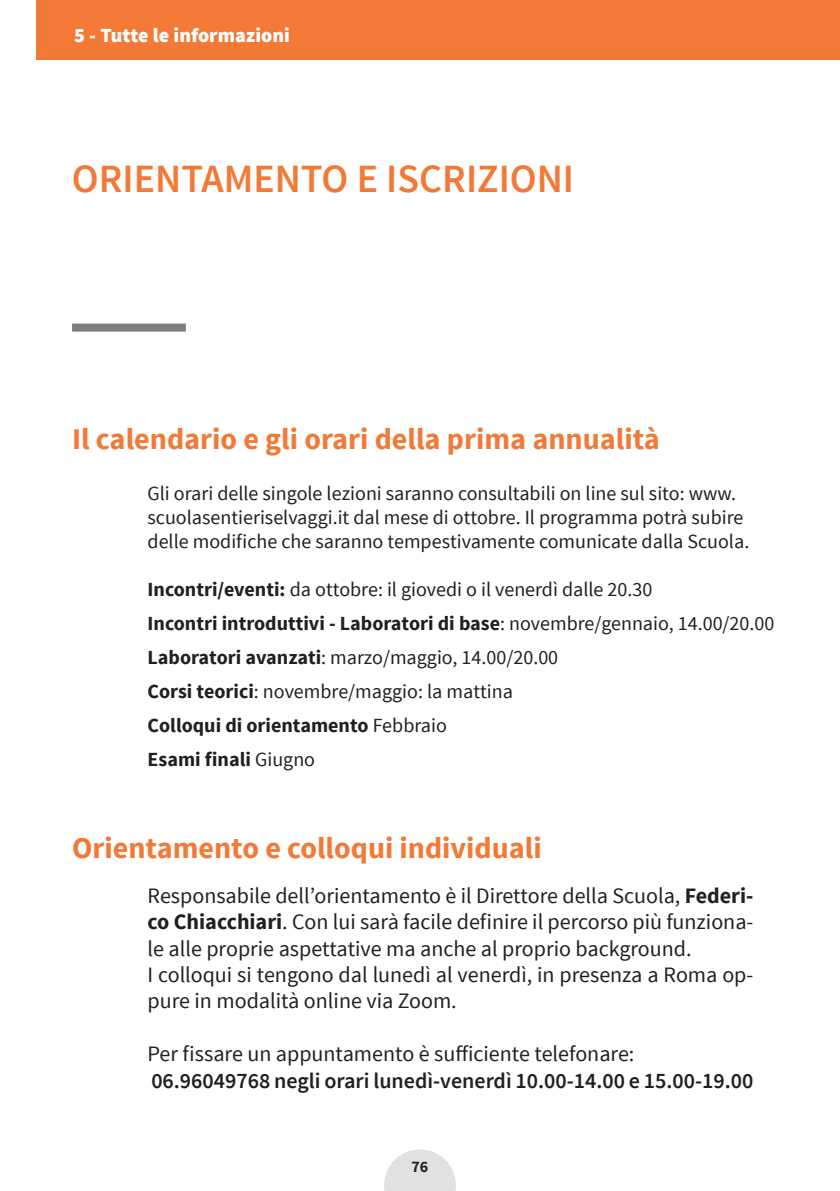
<style>
.page{position:relative;width:840px;height:1191px;background:#fff}
.page>*{position:absolute;margin:0;border:0;box-sizing:border-box;transform-origin:0 0}
.t1{font:600 40px "Source Sans Pro";color:#f37936}
.t2{font:700 30px "Source Sans Pro";color:#f37936}
.t3{font:22px/26.4px "Source Sans Pro";color:#231f20;text-align:justify}
.t4{font:600 22px "Source Sans Pro";color:#231f20}
.t5{font:20px/24px "Source Sans Pro";color:#231f20}
.t6{font:700 20px "Source Sans Pro";color:#231f20}
.t7{font:900 20px "Source Sans Pro";color:#fff}
.t8{font:700 16px "Source Sans Pro";color:#231f20}
.s1{font-weight:700}
.s2{font-weight:400}
</style>
<div class="page">
<div style="left:37px;top:0;width:802px;height:59px;background:#f37936"></div>
<div style="left:72px;top:323px;width:114px;height:9px;background:#7c7e81"></div>
<svg style="left:384px;top:1149px;width:71px;height:42px"></svg>
<p class="t7" style="left:74px;top:22px;width:217px">5 - Tutte le informazioni</p>
<p class="t1" style="left:72px;top:153px;width:503px">ORIENTAMENTO E ISCRIZIONI</p>
<p class="t2" style="left:72px;top:420px;width:589px">Il calendario e gli orari della prima annualità</p>
<p class="t5" style="left:147px;top:481px;width:603px">Gli orari delle singole lezioni saranno consultabili on line sul sito: www. scuolasentieriselvaggi.it dal mese di ottobre. Il programma potrà subire delle modifiche che saranno tempestivamente comunicate dalla Scuola.</p>
<p class="t5" style="left:147px;top:577px;width:506px"><span class="s1">Incontri/eventi:</span> da ottobre: il giovedi o il venerdì dalle 20.30</p>
<p class="t6" style="left:147px;top:610px;width:628px">Incontri introduttivi - Laboratori di base<span class="s2">: novembre/gennaio, 14.00/20.00</span></p>
<p class="t5" style="left:147px;top:645px;width:412px"><span class="s1">Laboratori avanzati</span>: marzo/maggio, 14.00/20.00</p>
<p class="t5" style="left:147px;top:679px;width:367px"><span class="s1">Corsi teorici</span>: novembre/maggio: la mattina</p>
<p class="t6" style="left:147px;top:712px;width:301px">Colloqui di orientamento <span class="s2">Febbraio</span></p>
<p class="t6" style="left:147px;top:746px;width:169px">Esami finali <span class="s2">Giugno</span></p>
<p class="t2" style="left:72px;top:828px;width:471px">Orientamento e colloqui individuali</p>
<p class="t3" style="left:147px;top:882px;width:607px">Responsabile dell’orientamento è il Direttore della Scuola, <span class="s1">Federi&shy;co Chiacchiari</span>. Con lui sarà facile definire il percorso più funziona&shy;le alle proprie aspettative ma anche al proprio background.</p>
<p class="t3" style="left:147px;top:962px;width:607px">I colloqui si tengono dal lunedì al venerdì, in presenza a Roma op&shy;pure in modalità online via Zoom.</p>
<p class="t3" style="left:147px;top:1041px;width:488px">Per fissare un appuntamento è sufficiente telefonare:</p>
<p class="t4" style="left:151px;top:1066px;width:603px">06.96049768 negli orari lunedì-venerdì 10.00-14.00 e 15.00-19.00</p>
<p class="t8" style="left:411px;top:1156px;width:18px">76</p>
</div>
